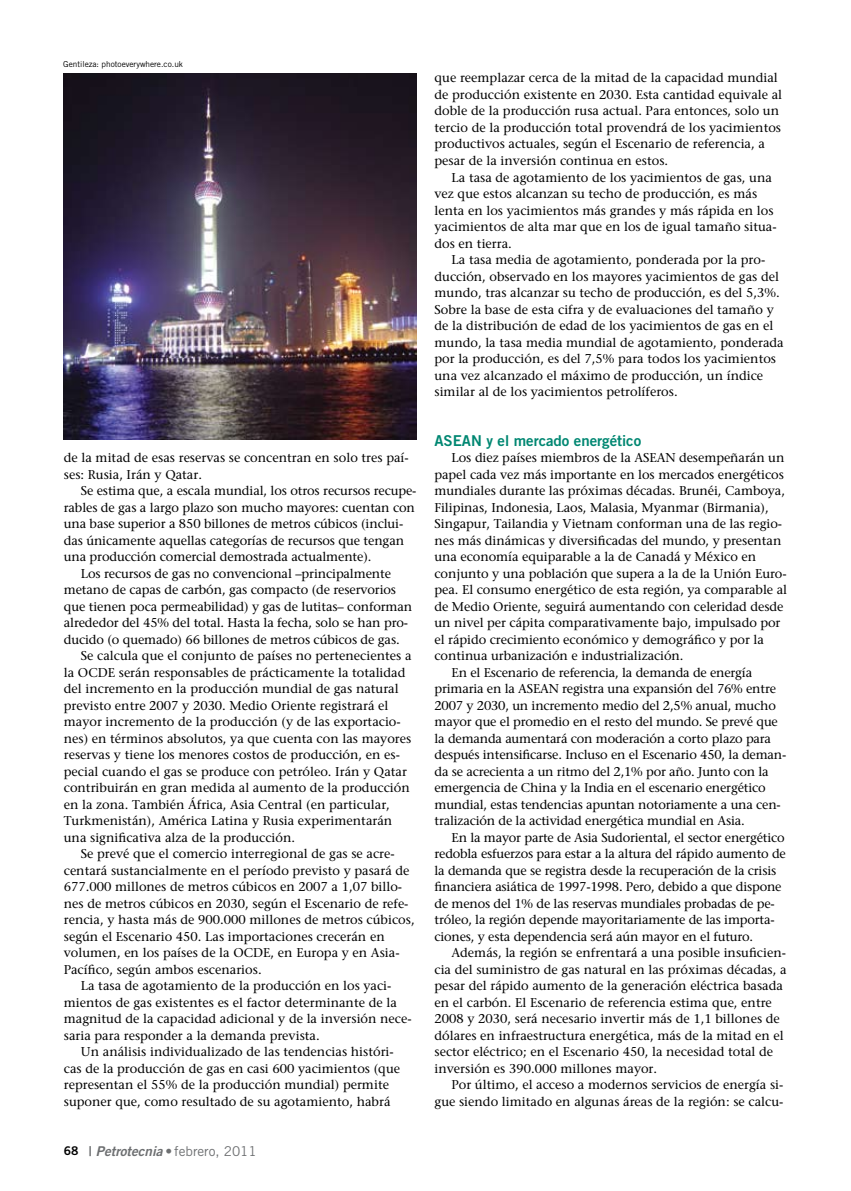
<style>
.page{position:relative;width:851px;height:1191px;background:#fff}
.page>*{position:absolute;margin:0;border:0;box-sizing:border-box;transform-origin:0 0}
.t1{font:15px "Trade Gothic Bold Two";color:#008772}
.t2{font:13.5px "Trade Gothic";color:#6d6f71}
.t3{font:12.75px/16.5px "Stone Serif";color:#000}
.t4{font:8.25px "Trade Gothic";color:#000}
.s1{font-family:"Trade Gothic Bold Two";font-size:12px;color:#000}
.s2{font-family:"Trade Gothic Bold Two"}
.s3{font-family:"Trade Gothic Bold Two";font-style:italic}
</style>
<div class="page">
<img style="left:64px;top:74px;width:352px;height:365px">
<p class="t4" style="left:63px;top:59px;width:121px">Gentileza: photoeverywhere.co.uk</p>
<p class="t3" style="left:64px;top:449px;width:346px">de la mitad de esas reservas se concentran en solo tres paí&shy;ses: Rusia, Irán y Qatar.</p>
<p class="t3" style="left:81px;top:482px;width:337px">Se estima que, a escala mundial, los otros recursos recupe-</p>
<p class="t3" style="left:64px;top:499px;width:352px">rables de gas a largo plazo son mucho mayores: cuentan con</p>
<p class="t3" style="left:64px;top:515px;width:341px">una base superior a 850 billones de metros cúbicos (inclui-</p>
<p class="t3" style="left:64px;top:532px;width:342px">das únicamente aquellas categorías de recursos que tengan</p>
<p class="t3" style="left:64px;top:548px;width:309px">una producción comercial demostrada actualmente).</p>
<p class="t3" style="left:81px;top:565px;width:312px">Los recursos de gas no convencional –principalmente</p>
<p class="t3" style="left:64px;top:581px;width:334px">metano de capas de carbón, gas compacto (de reservorios</p>
<p class="t3" style="left:64px;top:598px;width:350px">que tienen poca permeabilidad) y gas de lutitas– conforman</p>
<p class="t3" style="left:64px;top:614px;width:346px">alrededor del 45% del total. Hasta la fecha, solo se han pro-</p>
<p class="t3" style="left:64px;top:631px;width:337px">ducido (o quemado) 66 billones de metros cúbicos de gas.</p>
<p class="t3" style="left:81px;top:647px;width:332px">Se calcula que el conjunto de países no pertenecientes a</p>
<p class="t3" style="left:64px;top:664px;width:343px">la OCDE serán responsables de prácticamente la totalidad</p>
<p class="t3" style="left:64px;top:680px;width:336px">del incremento en la producción mundial de gas natural</p>
<p class="t3" style="left:64px;top:697px;width:326px">previsto entre 2007 y 2030. Medio Oriente registrará el</p>
<p class="t3" style="left:64px;top:713px;width:338px">mayor incremento de la producción (y de las exportacio-</p>
<p class="t3" style="left:64px;top:730px;width:349px">nes) en términos absolutos, ya que cuenta con las mayores</p>
<p class="t3" style="left:64px;top:746px;width:337px">reservas y tiene los menores costos de producción, en es-</p>
<p class="t3" style="left:64px;top:763px;width:344px">pecial cuando el gas se produce con petróleo. Irán y Qatar</p>
<p class="t3" style="left:64px;top:779px;width:347px">contribuirán en gran medida al aumento de la producción</p>
<p class="t3" style="left:64px;top:796px;width:327px">en la zona. También África, Asia Central (en particular,</p>
<p class="t3" style="left:64px;top:812px;width:330px">Turkmenistán), América Latina y Rusia experimentarán</p>
<p class="t3" style="left:64px;top:829px;width:233px">una significativa alza de la producción.</p>
<p class="t3" style="left:81px;top:845px;width:315px">Se prevé que el comercio interregional de gas se acre-</p>
<p class="t3" style="left:64px;top:862px;width:347px">centará sustancialmente en el período previsto y pasará de</p>
<p class="t3" style="left:64px;top:878px;width:340px">677.000 millones de metros cúbicos en 2007 a 1,07 billo-</p>
<p class="t3" style="left:64px;top:895px;width:346px">nes de metros cúbicos en 2030, según el Escenario de refe-</p>
<p class="t3" style="left:64px;top:911px;width:352px">rencia, y hasta más de 900.000 millones de metros cúbicos,</p>
<p class="t3" style="left:64px;top:928px;width:322px">según el Escenario 450. Las importaciones crecerán en</p>
<p class="t3" style="left:64px;top:944px;width:337px">volumen, en los países de la OCDE, en Europa y en Asia-</p>
<p class="t3" style="left:64px;top:961px;width:199px">Pacífico, según ambos escenarios.</p>
<p class="t3" style="left:81px;top:977px;width:312px">La tasa de agotamiento de la producción en los yaci-</p>
<p class="t3" style="left:64px;top:994px;width:334px">mientos de gas existentes es el factor determinante de la</p>
<p class="t3" style="left:64px;top:1010px;width:349px">magnitud de la capacidad adicional y de la inversión nece-</p>
<p class="t3" style="left:64px;top:1027px;width:257px">saria para responder a la demanda prevista.</p>
<p class="t3" style="left:81px;top:1043px;width:314px">Un análisis individualizado de las tendencias históri-</p>
<p class="t3" style="left:64px;top:1060px;width:338px">cas de la producción de gas en casi 600 yacimientos (que</p>
<p class="t3" style="left:64px;top:1076px;width:326px">representan el 55% de la producción mundial) permite</p>
<p class="t3" style="left:64px;top:1093px;width:328px">suponer que, como resultado de su agotamiento, habrá</p>
<p class="t2" style="left:64px;top:1142px;width:194px"><span class="s1">68</span> <span class="s2">|</span> <span class="s3">Petrotecnia</span> <span class="s2">•</span> febrero, 2011</p>
<p class="t3" style="left:434px;top:70px;width:349px">que reemplazar cerca de la mitad de la capacidad mundial de producción existente en 2030. Esta cantidad equivale al doble de la producción rusa actual. Para entonces, solo un tercio de la producción total provendrá de los yacimientos productivos actuales, según el Escenario de referencia, a pesar de la inversión continua en estos.</p>
<p class="t3" style="left:434px;top:169px;width:343px;text-indent:17px">La tasa de agotamiento de los yacimientos de gas, una vez que estos alcanzan su techo de producción, es más lenta en los yacimientos más grandes y más rápida en los yacimientos de alta mar que en los de igual tamaño situa&shy;dos en tierra.</p>
<p class="t3" style="left:434px;top:251px;width:350px;text-indent:17px">La tasa media de agotamiento, ponderada por la pro&shy;ducción, observado en los mayores yacimientos de gas del mundo, tras alcanzar su techo de producción, es del 5,3%.<br>Sobre la base de esta cifra y de evaluaciones del tamaño y de la distribución de edad de los yacimientos de gas en el mundo, la tasa media mundial de agotamiento, ponderada por la producción, es del 7,5% para todos los yacimientos una vez alcanzado el máximo de producción, un índice similar al de los yacimientos petrolíferos.</p>
<p class="t1" style="left:434px;top:431px;width:208px">ASEAN y el mercado energético</p>
<p class="t3" style="left:451px;top:449px;width:334px">Los diez países miembros de la ASEAN desempeñarán un</p>
<p class="t3" style="left:434px;top:466px;width:351px">papel cada vez más importante en los mercados energéticos</p>
<p class="t3" style="left:434px;top:482px;width:352px">mundiales durante las próximas décadas. Brunéi, Camboya,</p>
<p class="t3" style="left:434px;top:499px;width:335px">Filipinas, Indonesia, Laos, Malasia, Myanmar (Birmania),</p>
<p class="t3" style="left:434px;top:515px;width:349px">Singapur, Tailandia y Vietnam conforman una de las regio-</p>
<p class="t3" style="left:434px;top:532px;width:348px">nes más dinámicas y diversificadas del mundo, y presentan</p>
<p class="t3" style="left:434px;top:548px;width:323px">una economía equiparable a la de Canadá y México en</p>
<p class="t3" style="left:434px;top:565px;width:353px">conjunto y una población que supera a la de la Unión Euro-</p>
<p class="t3" style="left:434px;top:581px;width:354px">pea. El consumo energético de esta región, ya comparable al</p>
<p class="t3" style="left:434px;top:598px;width:350px">de Medio Oriente, seguirá aumentando con celeridad desde</p>
<p class="t3" style="left:434px;top:614px;width:347px">un nivel per cápita comparativamente bajo, impulsado por</p>
<p class="t3" style="left:434px;top:631px;width:331px">el rápido crecimiento económico y demográfico y por la</p>
<p class="t3" style="left:434px;top:647px;width:250px">continua urbanización e industrialización.</p>
<p class="t3" style="left:451px;top:664px;width:302px">En el Escenario de referencia, la demanda de energía</p>
<p class="t3" style="left:434px;top:680px;width:343px">primaria en la ASEAN registra una expansión del 76% entre</p>
<p class="t3" style="left:434px;top:697px;width:343px">2007 y 2030, un incremento medio del 2,5% anual, mucho</p>
<p class="t3" style="left:434px;top:713px;width:345px">mayor que el promedio en el resto del mundo. Se prevé que</p>
<p class="t3" style="left:434px;top:730px;width:338px">la demanda aumentará con moderación a corto plazo para</p>
<p class="t3" style="left:434px;top:746px;width:353px">después intensificarse. Incluso en el Escenario 450, la deman-</p>
<p class="t3" style="left:434px;top:763px;width:336px">da se acrecienta a un ritmo del 2,1% por año. Junto con la</p>
<p class="t3" style="left:434px;top:779px;width:332px">emergencia de China y la India en el escenario energético</p>
<p class="t3" style="left:434px;top:796px;width:348px">mundial, estas tendencias apuntan notoriamente a una cen-</p>
<p class="t3" style="left:434px;top:812px;width:312px">tralización de la actividad energética mundial en Asia.</p>
<p class="t3" style="left:451px;top:829px;width:335px">En la mayor parte de Asia Sudoriental, el sector energético</p>
<p class="t3" style="left:434px;top:845px;width:353px">redobla esfuerzos para estar a la altura del rápido aumento de</p>
<p class="t3" style="left:434px;top:862px;width:343px">la demanda que se registra desde la recuperación de la crisis</p>
<p class="t3" style="left:434px;top:878px;width:348px">financiera asiática de 1997-1998. Pero, debido a que dispone</p>
<p class="t3" style="left:434px;top:895px;width:342px">de menos del 1% de las reservas mundiales probadas de pe-</p>
<p class="t3" style="left:434px;top:911px;width:341px">tróleo, la región depende mayoritariamente de las importa-</p>
<p class="t3" style="left:434px;top:928px;width:320px">ciones, y esta dependencia será aún mayor en el futuro.</p>
<p class="t3" style="left:451px;top:944px;width:336px">Además, la región se enfrentará a una posible insuficien-</p>
<p class="t3" style="left:434px;top:961px;width:353px">cia del suministro de gas natural en las próximas décadas, a</p>
<p class="t3" style="left:434px;top:977px;width:350px">pesar del rápido aumento de la generación eléctrica basada</p>
<p class="t3" style="left:434px;top:994px;width:339px">en el carbón. El Escenario de referencia estima que, entre</p>
<p class="t3" style="left:434px;top:1010px;width:347px">2008 y 2030, será necesario invertir más de 1,1 billones de</p>
<p class="t3" style="left:434px;top:1027px;width:351px">dólares en infraestructura energética, más de la mitad en el</p>
<p class="t3" style="left:434px;top:1043px;width:340px">sector eléctrico; en el Escenario 450, la necesidad total de</p>
<p class="t3" style="left:434px;top:1060px;width:224px">inversión es 390.000 millones mayor.</p>
<p class="t3" style="left:451px;top:1076px;width:333px">Por último, el acceso a modernos servicios de energía si-</p>
<p class="t3" style="left:434px;top:1093px;width:350px">gue siendo limitado en algunas áreas de la región: se calcu-</p>
</div>
